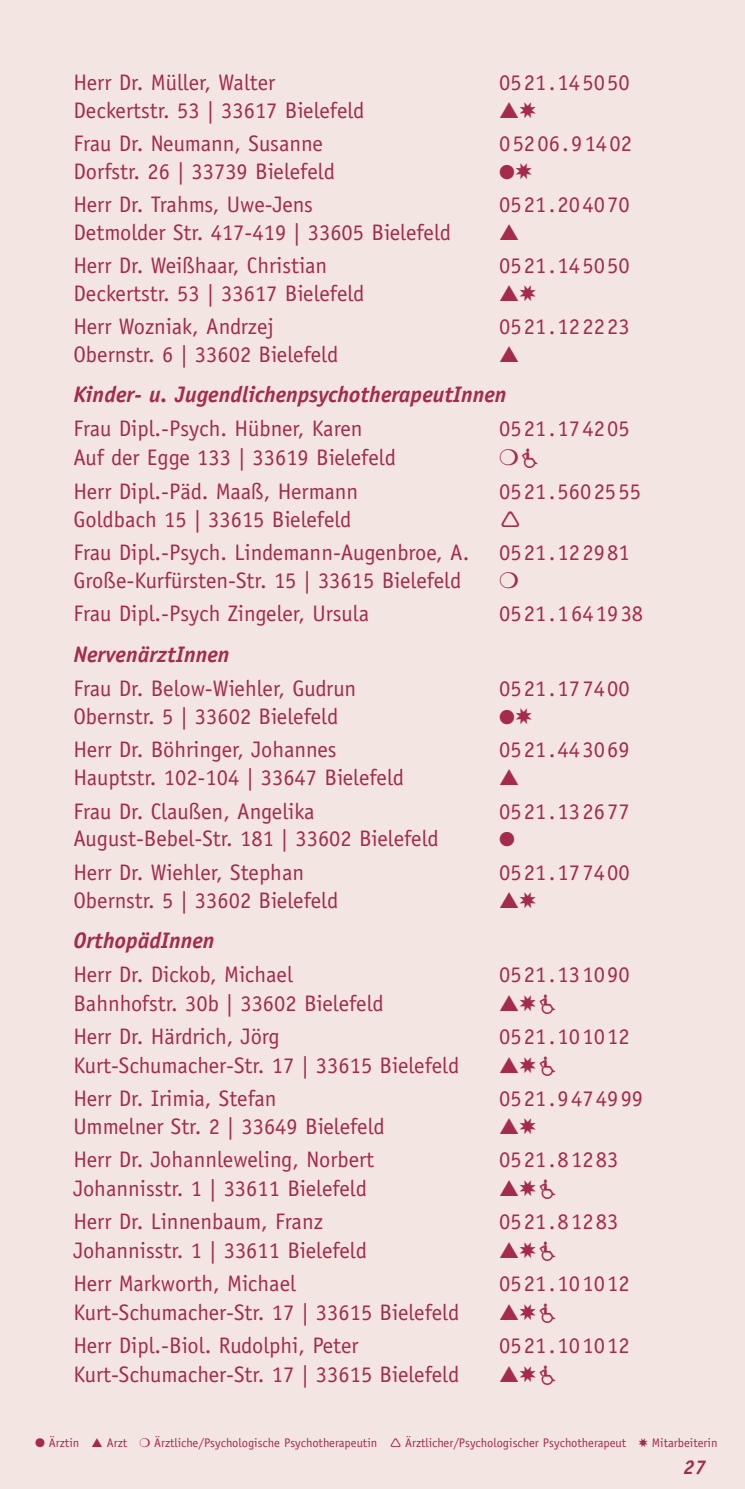
<style>
.page{position:relative;width:745px;height:1489px;background:#fff}
.page>*{position:absolute;margin:0;border:0;box-sizing:border-box;transform-origin:0 0}
.t1{font:22.5px/32.8px "Officina Sans";color:#a52b4c}
.t2{font:italic 700 22.5px "Officina Sans";color:#a52b4c}
.t3{font:22.5px "Officina Sans";letter-spacing:.05em;color:#a52b4c}
.t4{font:italic 700 20px "Officina Sans";color:#a52b4c}
.t5{font:20px "Zapf Dingbats ITC";color:#a52b4c}
.t6{font:12.5px "Officina Sans";color:#a52b4c}
</style>
<div class="page">
<div style="left:0;top:0;width:744px;height:1488px;background:#f3e5e2"></div>
<p class="t1" style="left:73px;top:67px;width:203px">Herr Dr. Müller, Walter</p>
<p class="t1" style="left:499px;top:67px;width:132px">0521.145050</p>
<p class="t1" style="left:73px;top:95px;width:292px">Deckertstr. 53 | 33617 Bielefeld</p>
<p class="t1" style="left:73px;top:129px;width:251px">Frau Dr. Neumann, Susanne</p>
<p class="t3" style="left:499px;top:135px;width:134px">05206.91402</p>
<p class="t1" style="left:73px;top:156px;width:263px">Dorfstr. 26 | 33739 Bielefeld</p>
<p class="t1" style="left:73px;top:190px;width:241px">Herr Dr. Trahms, Uwe-Jens</p>
<p class="t1" style="left:499px;top:190px;width:132px">0521.204070</p>
<p class="t1" style="left:73px;top:217px;width:379px">Detmolder Str. 417-419 | 33605 Bielefeld</p>
<p class="t1" style="left:73px;top:251px;width:255px">Herr Dr. Weißhaar, Christian</p>
<p class="t1" style="left:499px;top:251px;width:132px">0521.145050</p>
<p class="t1" style="left:73px;top:279px;width:292px">Deckertstr. 53 | 33617 Bielefeld</p>
<p class="t1" style="left:73px;top:312px;width:202px">Herr Wozniak, Andrzej</p>
<p class="t1" style="left:499px;top:312px;width:132px">0521.122223</p>
<p class="t1" style="left:73px;top:340px;width:266px">Obernstr. 6 | 33602 Bielefeld</p>
<p class="t2" style="left:73px;top:386px;width:434px">Kinder- u. JugendlichenpsychotherapeutInnen</p>
<p class="t1" style="left:73px;top:414px;width:290px">Frau Dipl.-Psych. Hübner, Karen</p>
<p class="t1" style="left:499px;top:414px;width:132px">0521.174205</p>
<p class="t1" style="left:73px;top:443px;width:324px">Auf der Egge 133 | 33619 Bielefeld</p>
<p class="t1" style="left:73px;top:476px;width:286px">Herr Dipl.-Päd. Maaß, Hermann</p>
<p class="t1" style="left:499px;top:476px;width:143px">0521.5602555</p>
<p class="t1" style="left:73px;top:505px;width:397px">Goldbach 15 | 33615 Bielefeld<br>Frau Dipl.-Psych. Lindemann-Augenbroe, A.</p>
<p class="t1" style="left:499px;top:537px;width:132px">0521.122981</p>
<p class="t1" style="left:73px;top:565px;width:389px">Große-Kurfürsten-Str. 15 | 33615 Bielefeld</p>
<p class="t1" style="left:73px;top:599px;width:297px">Frau Dipl.-Psych Zingeler, Ursula</p>
<p class="t1" style="left:499px;top:599px;width:145px">0521.1641938</p>
<p class="t2" style="left:73px;top:646px;width:157px">NervenärztInnen</p>
<p class="t1" style="left:73px;top:674px;width:284px">Frau Dr. Below-Wiehler, Gudrun</p>
<p class="t1" style="left:499px;top:674px;width:132px">0521.177400</p>
<p class="t1" style="left:73px;top:702px;width:266px">Obernstr. 5 | 33602 Bielefeld</p>
<p class="t1" style="left:73px;top:735px;width:264px">Herr Dr. Böhringer, Johannes</p>
<p class="t1" style="left:499px;top:735px;width:132px">0521.443069</p>
<p class="t1" style="left:73px;top:763px;width:332px">Hauptstr. 102-104 | 33647 Bielefeld</p>
<p class="t1" style="left:73px;top:796px;width:242px">Frau Dr. Claußen, Angelika</p>
<p class="t1" style="left:499px;top:796px;width:132px">0521.132677</p>
<p class="t1" style="left:73px;top:823px;width:366px">August-Bebel-Str. 181 | 33602 Bielefeld</p>
<p class="t5" style="left:499px;top:827px;width:17px">●</p>
<p class="t1" style="left:73px;top:857px;width:232px">Herr Dr. Wiehler, Stephan</p>
<p class="t1" style="left:499px;top:857px;width:132px">0521.177400</p>
<p class="t1" style="left:73px;top:885px;width:266px">Obernstr. 5 | 33602 Bielefeld</p>
<p class="t2" style="left:73px;top:931px;width:142px">OrthopädInnen</p>
<p class="t1" style="left:73px;top:959px;width:221px">Herr Dr. Dickob, Michael</p>
<p class="t1" style="left:499px;top:959px;width:132px">0521.131090</p>
<p class="t1" style="left:73px;top:988px;width:311px">Bahnhofstr. 30b | 33602 Bielefeld</p>
<p class="t1" style="left:73px;top:1021px;width:208px">Herr Dr. Härdrich, Jörg</p>
<p class="t1" style="left:499px;top:1021px;width:132px">0521.101012</p>
<p class="t1" style="left:73px;top:1050px;width:387px">Kurt-Schumacher-Str. 17 | 33615 Bielefeld</p>
<p class="t1" style="left:73px;top:1083px;width:204px">Herr Dr. Irimia, Stefan</p>
<p class="t1" style="left:499px;top:1083px;width:145px">0521.9474999</p>
<p class="t1" style="left:73px;top:1111px;width:313px">Ummelner Str. 2 | 33649 Bielefeld</p>
<p class="t1" style="left:73px;top:1144px;width:302px">Herr Dr. Johannleweling, Norbert</p>
<p class="t1" style="left:499px;top:1144px;width:121px">0521.81283</p>
<p class="t1" style="left:73px;top:1173px;width:295px">Johannisstr. 1 | 33611 Bielefeld</p>
<p class="t1" style="left:73px;top:1206px;width:251px">Herr Dr. Linnenbaum, Franz</p>
<p class="t1" style="left:499px;top:1206px;width:121px">0521.81283</p>
<p class="t1" style="left:73px;top:1235px;width:295px">Johannisstr. 1 | 33611 Bielefeld</p>
<p class="t1" style="left:73px;top:1268px;width:224px">Herr Markworth, Michael</p>
<p class="t1" style="left:499px;top:1268px;width:132px">0521.101012</p>
<p class="t1" style="left:73px;top:1297px;width:387px">Kurt-Schumacher-Str. 17 | 33615 Bielefeld</p>
<p class="t1" style="left:73px;top:1330px;width:286px">Herr Dipl.-Biol. Rudolphi, Peter</p>
<p class="t1" style="left:499px;top:1330px;width:132px">0521.101012</p>
<p class="t1" style="left:73px;top:1359px;width:387px">Kurt-Schumacher-Str. 17 | 33615 Bielefeld</p>
<p class="t6" style="left:35px;top:1437px;width:343px">● Ärztin ▲ Arzt ❍ Ärztliche/Psychologische Psychotherapeutin</p>
<p class="t6" style="left:405px;top:1437px;width:313px">Ärztlicher/Psychologischer Psychotherapeut ✸ Mitarbeiterin</p>
<p class="t4" style="left:683px;top:1459px;width:24px">27</p>
</div>
